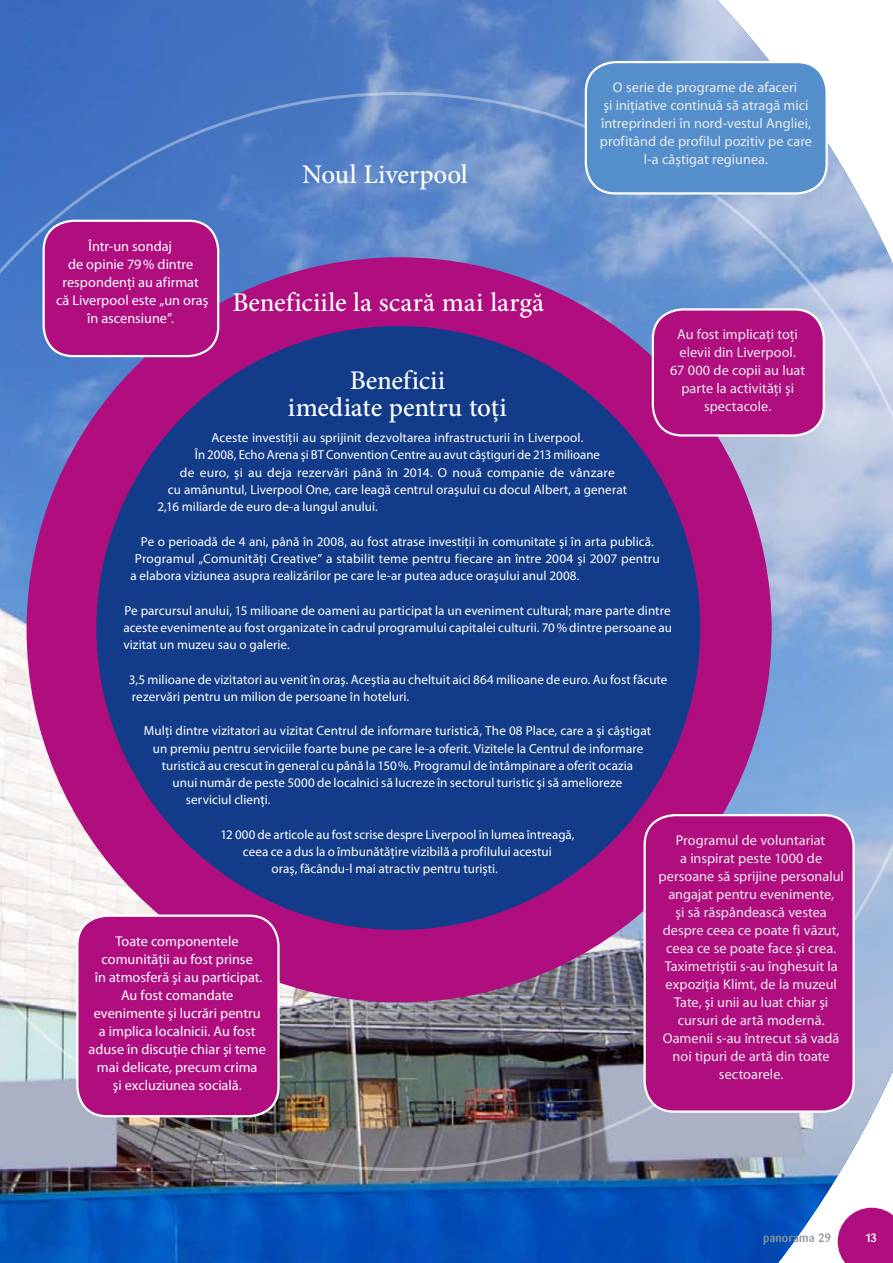
<style>
.page{position:relative;width:893px;height:1263px;background:#fff}
.page>*{position:absolute;margin:0;border:0;box-sizing:border-box;transform-origin:0 0}
.t1{font:500 27px/27px "Minion Pro";letter-spacing:-.005em;color:#fff;text-align:center}
.t2{font:14.25px/18px "Myriad Pro";color:#ececec;text-align:center}
.t3{font:14.25px/18px "Myriad Pro";color:#fff;text-align:center}
.t4{font:13.2px/17.2px "Myriad Pro";letter-spacing:.005em;color:#fff;text-align:justify}
.t5{font:500 12px "Barmeno";letter-spacing:.02em;color:#8f979c}
.t6{font:500 12px "Barmeno";color:#fff}
</style>
<div class="page">
<img style="left:0;top:0;width:876px;height:1263px">
<img style="left:0;top:92px;width:893px;height:1079px">
<svg style="left:838px;top:1208px;width:55px;height:55px;background:#b8268c"></svg>
<div style="left:27px;top:257px;width:745px;height:745px;background:#b00d7f;border-radius:50%"></div>
<div style="left:77px;top:916px;width:201px;height:200px;background:#b00d7f;border-radius:30px"></div>
<div style="left:76px;top:914px;width:204px;height:203px;border:2px solid #fff;border-radius:30px"></div>
<div style="left:645px;top:815px;width:209px;height:296px;background:#b00d7f;border-radius:30px"></div>
<div style="left:643px;top:814px;width:212px;height:299px;border:2px solid #fff;border-radius:30px"></div>
<div style="left:653px;top:309px;width:171px;height:126px;background:#b00d7f;border-radius:30px"></div>
<div style="left:652px;top:308px;width:173px;height:129px;border:2px solid #fff;border-radius:30px"></div>
<div style="left:44px;top:221px;width:174px;height:135px;background:#b00d7f;border-radius:30px"></div>
<div style="left:43px;top:220px;width:176px;height:137px;border:2px solid #fff;border-radius:30px"></div>
<div style="left:96px;top:326px;width:604px;height:604px;background:#123c89;border-radius:50%"></div>
<div style="left:586px;top:62px;width:241px;height:131px;background:#548fcc;border-radius:30px"></div>
<div style="left:585px;top:61px;width:243px;height:134px;border:2px solid #fff;border-radius:30px"></div>
<p class="t3" style="left:56px;top:237px;width:154px">Într-un sondaj<br>de opinie 79% dintre respondenţi au afirmat că Liverpool este „un oraş în ascensiune”.</p>
<h1 class="t1" style="left:302px;top:161px;width:167px">Noul Liverpool</h1>
<h1 class="t1" style="left:232px;top:289px;width:313px">Beneficiile la scară mai largă</h1>
<p class="t2" style="left:600px;top:78px;width:214px">O serie de programe de afaceri<br>şi iniţiative continuă să atragă mici întreprinderi în nord-vestul Angliei, profitând de profilul pozitiv pe care l-a câştigat regiunea.</p>
<p class="t2" style="left:670px;top:326px;width:136px">Au fost implicaţi toţi elevii din Liverpool.<br>67 000 de copii au luat parte la activităţi şi spectacole.</p>
<h1 class="t1" style="left:288px;top:367px;width:220px">Beneficii<br>imediate pentru toţi</h1>
<p class="t4" style="left:211px;top:429px;width:373px">Aceste investiţii au sprijinit dezvoltarea infrastructurii în Liverpool.</p>
<p class="t4" style="left:195px;top:447px;width:406px">În 2008, Echo Arena şi BT Convention Centre au avut câştiguri de 213 milioane</p>
<p class="t4" style="left:180px;top:464px;width:436px">de euro, şi au deja rezervări până în 2014. O nouă companie de vânzare</p>
<p class="t4" style="left:168px;top:481px;width:461px">cu amănuntul, Liverpool One, care leagă centrul oraşului cu docul Albert, a generat</p>
<p class="t4" style="left:157px;top:498px;width:222px">2,16 miliarde de euro de-a lungul anului.</p>
<p class="t4" style="left:141px;top:533px;width:514px">Pe o perioadă de 4 ani, până în 2008, au fost atrase investiţii în comunitate şi în arta publică.</p>
<p class="t4" style="left:135px;top:550px;width:526px">Programul „Comunităţi Creative” a stabilit teme pentru fiecare an între 2004 şi 2007 pentru</p>
<p class="t4" style="left:130px;top:567px;width:451px">a elabora viziunea asupra realizărilor pe care le-ar putea aduce oraşului anul 2008.</p>
<p class="t4" style="left:123px;top:602px;width:550px">Pe parcursul anului, 15 milioane de oameni au participat la un eveniment cultural; mare parte dintre aceste evenimente au fost organizate în cadrul programului capitalei culturii. 70% dintre persoane au vizitat un muzeu sau o galerie.</p>
<p class="t4" style="left:129px;top:671px;width:540px">3,5 milioane de vizitatori au venit în oraş. Aceştia au cheltuit aici 864 milioane de euro. Au fost făcute rezervări pentru un milion de persoane în hoteluri.</p>
<p class="t4" style="left:144px;top:723px;width:509px">Mulţi dintre vizitatori au vizitat Centrul de informare turistică, The 08 Place, care a şi câştigat</p>
<p class="t4" style="left:153px;top:740px;width:492px">un premiu pentru serviciile foarte bune pe care le-a oferit. Vizitele la Centrul de informare</p>
<p class="t4" style="left:162px;top:757px;width:473px">turistică au crescut în general cu până la 150%. Programul de întâmpinare a oferit ocazia</p>
<p class="t4" style="left:172px;top:774px;width:451px">unui număr de peste 5000 de localnici să lucreze în sectorul turistic şi să amelioreze</p>
<p class="t4" style="left:186px;top:792px;width:86px">serviciul clienţi.</p>
<p class="t4" style="left:220px;top:826px;width:356px">12 000 de articole au fost scrise despre Liverpool în lumea întreagă,</p>
<p class="t4" style="left:243px;top:843px;width:310px">ceea ce a dus la o îmbunătăţire vizibilă a profilului acestui</p>
<p class="t4" style="left:271px;top:861px;width:228px">oraş, făcându-l mai atractiv pentru turişti.</p>
<p class="t2" style="left:658px;top:831px;width:187px">Programul de voluntariat<br>a inspirat peste 1000 de persoane să sprijine personalul angajat pentru evenimente,<br>şi să răspândească vestea despre ceea ce poate fi văzut, ceea ce se poate face şi crea.<br>Taximetriştii s-au înghesuit la expoziţia Klimt, de la muzeul<br>Tate, şi unii au luat chiar şi cursuri de artă modernă.<br>Oamenii s-au întrecut să vadă noi tipuri de artă din toate sectoarele.</p>
<p class="t3" style="left:89px;top:932px;width:179px">Toate componentele comunităţii au fost prinse<br>în atmosferă şi au participat.<br>Au fost comandate evenimente şi lucrări pentru<br>a implica localnicii. Au fost aduse în discuţie chiar şi teme mai delicate, precum crima<br>şi excluziunea socială.</p>
<p class="t5" style="left:763px;top:1230px;width:69px">panorama 29</p>
<p class="t6" style="left:865px;top:1231px;width:14px">13</p>
</div>
